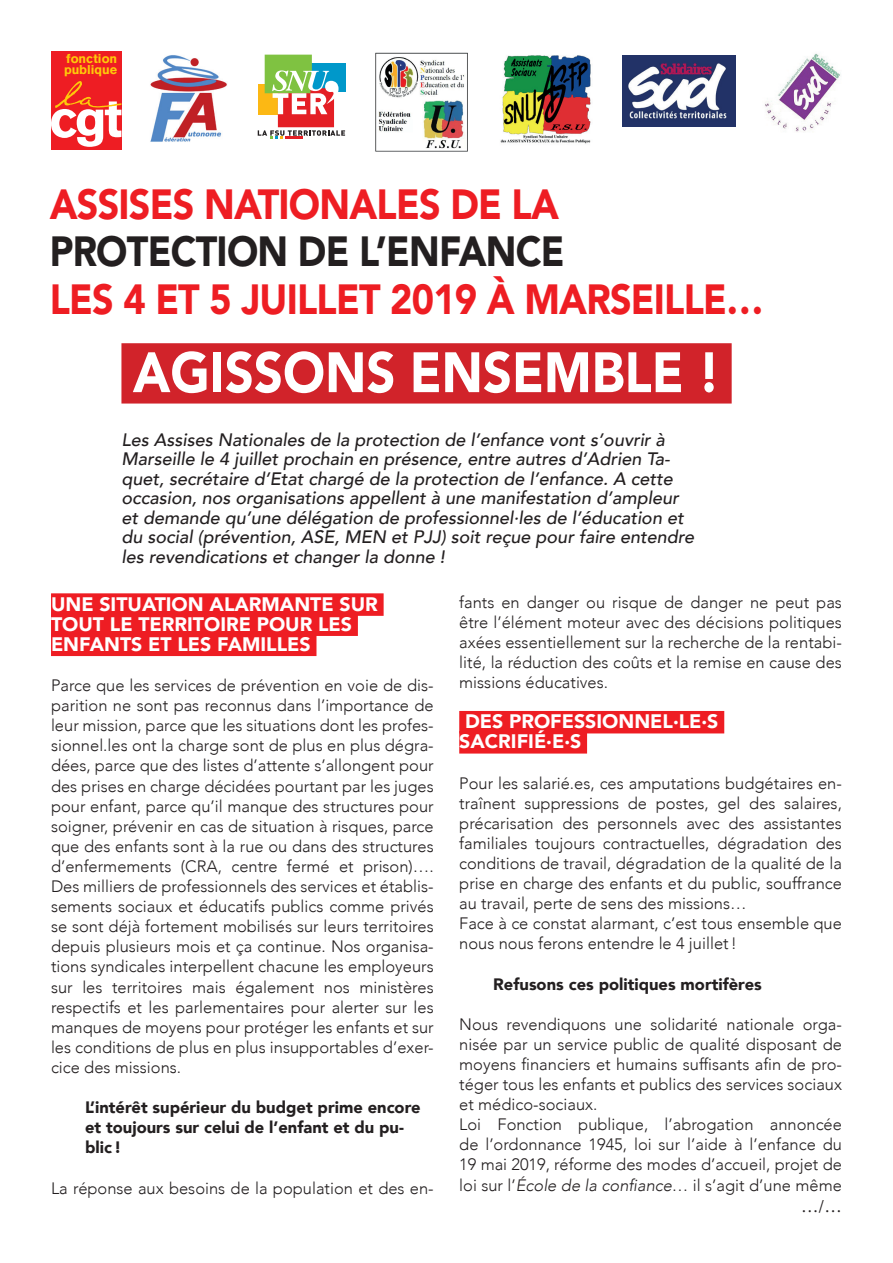
<style>
.page{position:relative;width:893px;height:1263px;background:#fff}
.page>*{position:absolute;margin:0;border:0;box-sizing:border-box;transform-origin:0 0}
.t1{font:900 56.25px "Avenir LT Std";color:#fff;scale:.9 1}
.t2{font:900 41.85px "Avenir LT Std";letter-spacing:-.02em;color:#ee1d23;scale:.9 1}
.t3{font:900 41.85px "Avenir LT Std";letter-spacing:-.02em;color:#231f20;scale:.9 1}
.t4{font:900 19.5px/20.1px "Avenir";color:#fff}
.t5{font:italic 500 18px/19.5px "Avenir";color:#231f20}
.t6{font:18px "Minion Pro";color:#231f20}
.t7{font:300 16.5px/20.1px "Avenir";color:#231f20;text-align:justify}
.t8{font:900 16.5px/20.1px "Avenir";color:#231f20}
.t9{font:700 12.75px/10.9px "Akzidenz Grotesk BQ";color:#feca0a}
.s1{font-style:italic}
</style>
<div class="page">
<div style="left:51px;top:51px;width:70px;height:98px;background:#ee1d23"></div>
<svg style="left:51px;top:81px;width:70px;height:66px"></svg>
<div style="left:121px;top:343px;width:611px;height:60px;background:#d1232a"></div>
<div style="left:51px;top:593px;width:333px;height:23px;background:#ee1d23"></div>
<div style="left:51px;top:613px;width:307px;height:23px;background:#ee1d23"></div>
<div style="left:51px;top:633px;width:265px;height:23px;background:#ee1d23"></div>
<div style="left:459px;top:711px;width:265px;height:22px;background:#ee1d23"></div>
<div style="left:459px;top:731px;width:128px;height:22px;background:#ee1d23"></div>
<img style="left:500px;top:55px;width:91px;height:89px">
<img style="left:765px;top:53px;width:76px;height:79px">
<img style="left:375px;top:52px;width:93px;height:100px">
<svg style="left:258px;top:55px;width:87px;height:84px"></svg>
<img style="left:622px;top:55px;width:113px;height:71px">
<img style="left:150px;top:55px;width:77px;height:87px">
<p class="t9" style="left:64px;top:53px;width:55px">fonction publique</p>
<h2 class="t2" style="left:50px;top:179px;width:567px">ASSISES NATIONALES DE LA</h2>
<h2 class="t3" style="left:50px;top:226px;width:574px">PROTECTION DE L’ENFANCE</h2>
<h2 class="t2" style="left:50px;top:274px;width:795px">LES 4 ET 5 JUILLET 2019 À MARSEILLE…</h2>
<h1 class="t1" style="left:133px;top:338px;width:654px">AGISSONS ENSEMBLE !</h1>
<p class="t5" style="left:121px;top:430px;width:574px">Les Assises Nationales de la protection de l’enfance vont s’ouvrir à Marseille le 4 juillet prochain en présence, entre autres d’Adrien Ta&shy;quet, secrétaire d’Etat chargé de la protection de l’enfance. A cette occasion, nos organisations appellent à une manifestation d’ampleur et demande qu’une délégation de professionnel·les de l’éducation et du social (prévention, ASE, MEN et PJJ) soit reçue pour faire entendre les revendications et changer la donne !</p>
<p class="t4" style="left:51px;top:593px;width:328px">UNE SITUATION ALARMANTE SUR<br>TOUT LE TERRITOIRE POUR LES<br>ENFANTS ET LES FAMILLES</p>
<p class="t7" style="left:51px;top:675px;width:384px">Parce que les services de prévention en voie de dis&shy;parition ne sont pas reconnus dans l’importance de leur mission, parce que les situations dont les profes&shy;sionnel.les ont la charge sont de plus en plus dégra&shy;dées, parce que des listes d’attente s’allongent pour des prises en charge décidées pourtant par les juges pour enfant, parce qu’il manque des structures pour soigner, prévenir en cas de situation à risques, parce que des enfants sont à la rue ou dans des structures d’enfermements (CRA, centre fermé et prison)….<br>Des milliers de professionnels des services et établis&shy;sements sociaux et éducatifs publics comme privés se sont déjà fortement mobilisés sur leurs territoires depuis plusieurs mois et ça continue. Nos organisa&shy;tions syndicales interpellent chacune les employeurs sur les territoires mais également nos ministères respectifs et les parlementaires pour alerter sur les manques de moyens pour protéger les enfants et sur les conditions de plus en plus insupportables d’exer&shy;cice des missions.</p>
<p class="t8" style="left:85px;top:1097px;width:337px">L’intérêt supérieur du budget prime encore et toujours sur celui de l’enfant et du pu&shy;blic !</p>
<p class="t7" style="left:51px;top:1178px;width:384px">La réponse aux besoins de la population et des en-</p>
<p class="t7" style="left:459px;top:592px;width:384px">fants en danger ou risque de danger ne peut pas être l’élément moteur avec des décisions politiques axées essentiellement sur la recherche de la rentabi&shy;lité, la réduction des coûts et la remise en cause des missions éducatives.</p>
<p class="t4" style="left:459px;top:711px;width:261px">DES PROFESSIONNEL·LE·S<br>SACRIFIÉ·E·S</p>
<p class="t7" style="left:459px;top:773px;width:384px;text-align:left">Pour les salarié.es, ces amputations budgétaires en&shy;traînent suppressions de postes, gel des salaires, précarisation des personnels avec des assistantes familiales toujours contractuelles, dégradation des conditions de travail, dégradation de la qualité de la prise en charge des enfants et du public, souffrance au travail, perte de sens des missions…<br>Face à ce constat alarmant, c’est tous ensemble que nous nous ferons entendre le 4 juillet!</p>
<p class="t8" style="left:493px;top:973px;width:270px">Refusons ces politiques mortifères</p>
<p class="t7" style="left:459px;top:1014px;width:384px;text-align:left">Nous revendiquons une solidarité nationale orga&shy;nisée par un service public de qualité disposant de moyens financiers et humains suffisants afin de pro&shy;téger tous les enfants et publics des services sociaux et médico-sociaux.<br>Loi Fonction publique, l’abrogation annoncée de l’ordonnance 1945, loi sur l’aide à l’enfance du 19 mai 2019, réforme des modes d’accueil, projet de loi sur l’<span class="s1">École de la confiance</span>… il s’agit d’une même</p>
<p class="t6" style="left:801px;top:1196px;width:42px">…/…</p>
</div>
